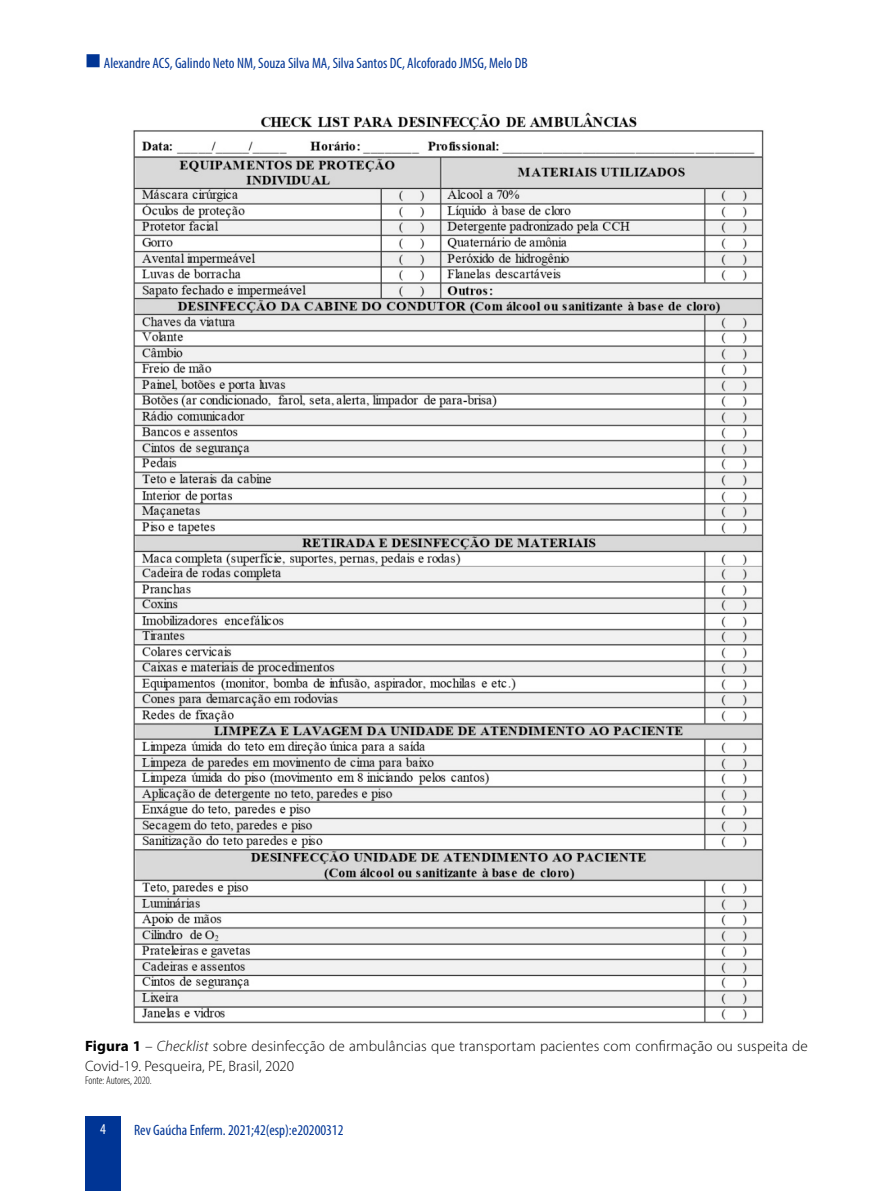
<style>
.page{position:relative;width:893px;height:1191px;background:#fff}
.page>*{position:absolute;margin:0;border:0;box-sizing:border-box;transform-origin:0 0}
.t1{font:300 15px/19.5px "Myriad Pro";letter-spacing:.005em;color:#000}
.t2{font:condensed 15px "Myriad Pro";color:#003595}
.t3{font:condensed 15px "Myriad Pro";color:#fff}
.t4{font:300 condensed 11.25px "Myriad Pro";color:#000}
.s1{font-weight:700}
.s2{font-style:italic}
</style>
<div class="page">
<div style="left:85px;top:1116px;width:36px;height:75px;background:#003595"></div>
<img style="left:133px;top:112px;width:631px;height:912px">
<p class="t2" style="left:104px;top:54px;width:425px">Alexandre ACS, Galindo Neto NM, Souza Silva MA, Silva Santos DC, Alcoforado JMSG, Melo DB</p>
<p class="t1" style="left:85px;top:1036px;width:724px"><span class="s1">Figura 1</span> – <span class="s2">Checklist</span> sobre desinfecção de ambulâncias que transportam pacientes com confirmação ou suspeita de<br>Covid-19. Pesqueira, PE, Brasil, 2020</p>
<p class="t4" style="left:85px;top:1073px;width:68px">Fonte: Autores, 2020.</p>
<p class="t3" style="left:100px;top:1120px;width:7px">4</p>
<p class="t2" style="left:134px;top:1121px;width:211px">Rev Gaúcha Enferm. 2021;42(esp):e20200312</p>
</div>
